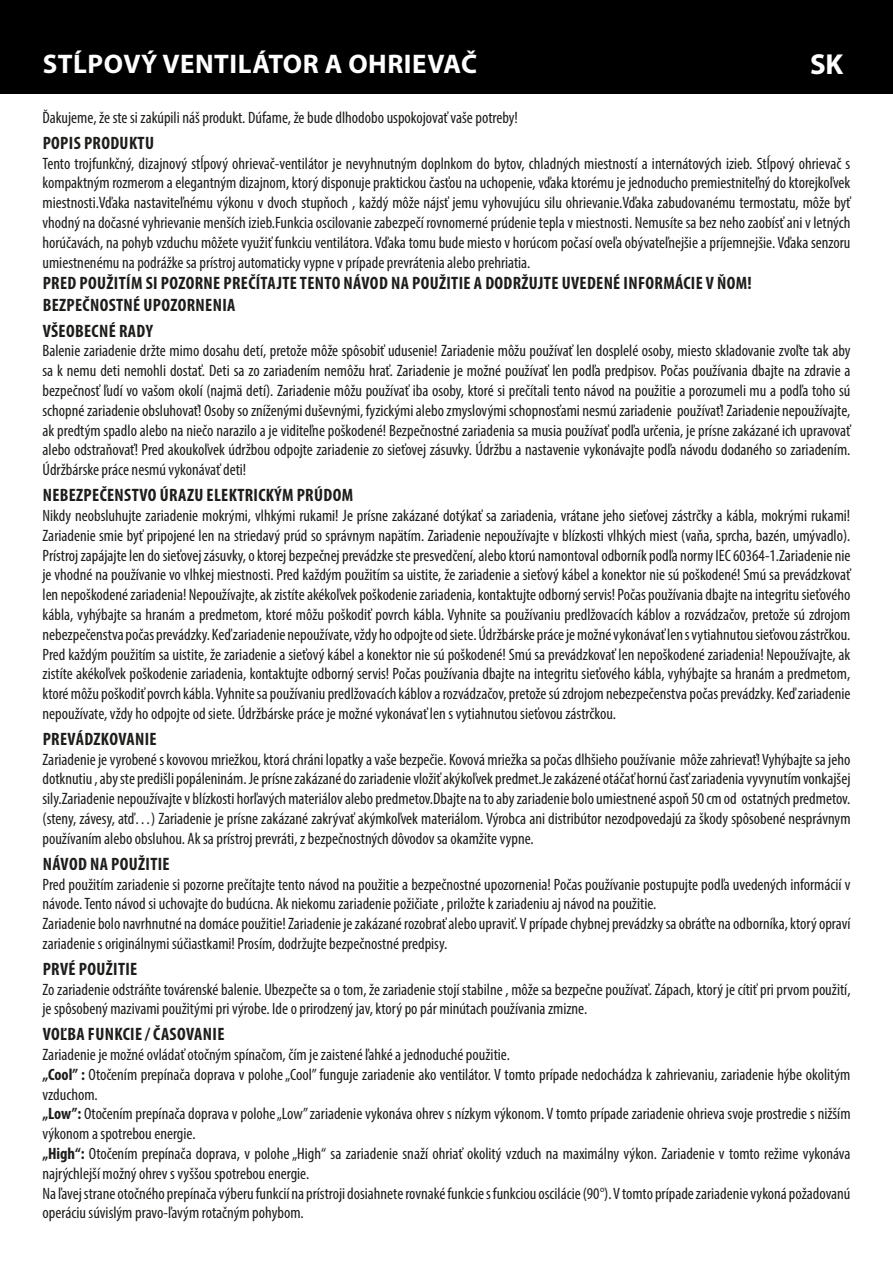
<style>
.page{position:relative;width:893px;height:1263px;background:#fff}
.page>*{position:absolute;margin:0;border:0;box-sizing:border-box;transform-origin:0 0}
.t1{font:700 28.95px "Myriad Pro";color:#fff}
.t2{font:700 27px "Myriad Pro";letter-spacing:.02em;color:#fff}
.t3{font:700 condensed 18px/21.6px "Myriad Pro";letter-spacing:.02em;color:#1d1d1b}
.t4{font:condensed 16.5px/19.8px "Myriad Pro";color:#1d1d1b;text-align:justify}
.s1{font-weight:700}
</style>
<div class="page">
<div style="left:0;top:0;width:893px;height:93px;background:#000"></div>
<h2 class="t2" style="left:43px;top:46px;width:436px">STĹPOVÝ VENTILÁTOR A OHRIEVAČ</h2>
<h1 class="t1" style="left:810px;top:45px;width:35px">SK</h1>
<p class="t4" style="left:43px;top:107px;width:477px">Ďakujeme, že ste si zakúpili náš produkt. Dúfame, že bude dlhodobo uspokojovať vaše potreby!</p>
<p class="t3" style="left:43px;top:132px;width:113px">POPIS PRODUKTU</p>
<p class="t4" style="left:43px;top:153px;width:809px">Tento trojfunkčný, dizajnový stĺpový ohrievač-ventilátor je nevyhnutným doplnkom do bytov, chladných miestností a internátových izieb. Stĺpový ohrievač s kompaktným rozmerom a elegantným dizajnom, ktorý disponuje praktickou časťou na uchopenie, vďaka ktorému je jednoducho premiestniteľný do ktorejkoľvek miestnosti.Vďaka nastaviteľnému výkonu v dvoch stupňoch , každý môže nájsť jemu vyhovujúcu silu ohrievanie.Vďaka zabudovanému termostatu, môže byť vhodný na dočasné vyhrievanie menších izieb.Funkcia oscilovanie zabezpečí rovnomerné prúdenie tepla v miestnosti. Nemusíte sa bez neho zaobísť ani v letných horúčavách, na pohyb vzduchu môžete využiť funkciu ventilátora. Vďaka tomu bude miesto v horúcom počasí oveľa obývateľnejšie a príjemnejšie. Vďaka senzoru umiestnenému na podrážke sa prístroj automaticky vypne v prípade prevrátenia alebo prehriatia.</p>
<p class="t3" style="left:43px;top:272px;width:711px">PRED POUŽITÍM SI POZORNE PREČÍTAJTE TENTO NÁVOD NA POUŽITIE A DODRŽUJTE UVEDENÉ INFORMÁCIE V ŇOM!<br>BEZPEČNOSTNÉ UPOZORNENIA</p>
<p class="t3" style="left:43px;top:319px;width:112px">VŠEOBECNÉ RADY</p>
<p class="t4" style="left:43px;top:341px;width:809px">Balenie zariadenie držte mimo dosahu detí, pretože môže spôsobiť udusenie! Zariadenie môžu používať len dosplelé osoby, miesto skladovanie zvoľte tak aby sa k nemu deti nemohli dostať. Deti sa zo zariadením nemôžu hrať. Zariadenie je možné používať len podľa predpisov. Počas používania dbajte na zdravie a bezpečnosť ľudí vo vašom okolí (najmä detí). Zariadenie môžu používať iba osoby, ktoré si prečítali tento návod na použitie a porozumeli mu a podľa toho sú schopné zariadenie obsluhovať! Osoby so zníženými duševnými, fyzickými alebo zmyslovými schopnosťami nesmú zariadenie používať! Zariadenie nepoužívajte, ak predtým spadlo alebo na niečo narazilo a je viditeľne poškodené! Bezpečnostné zariadenia sa musia používať podľa určenia, je prísne zakázané ich upravovať alebo odstraňovať! Pred akoukoľvek údržbou odpojte zariadenie zo sieťovej zásuvky. Údržbu a nastavenie vykonávajte podľa návodu dodaného so zariadením.<br>Údržbárske práce nesmú vykonávať deti!</p>
<p class="t3" style="left:43px;top:484px;width:312px">NEBEZPEČENSTVO ÚRAZU ELEKTRICKÝM PRÚDOM</p>
<p class="t4" style="left:43px;top:505px;width:809px">Nikdy neobsluhujte zariadenie mokrými, vlhkými rukami! Je prísne zakázané dotýkať sa zariadenia, vrátane jeho sieťovej zástrčky a kábla, mokrými rukami!<br>Zariadenie smie byť pripojené len na striedavý prúd so správnym napätím. Zariadenie nepoužívajte v blízkosti vlhkých miest (vaňa, sprcha, bazén, umývadlo).<br>Prístroj zapájajte len do sieťovej zásuvky, o ktorej bezpečnej prevádzke ste presvedčení, alebo ktorú namontoval odborník podľa normy IEC 60364-1.Zariadenie nie je vhodné na používanie vo vlhkej miestnosti. Pred každým použitím sa uistite, že zariadenie a sieťový kábel a konektor nie sú poškodené! Smú sa prevádzkovať len nepoškodené zariadenia! Nepoužívajte, ak zistíte akékoľvek poškodenie zariadenia, kontaktujte odborný servis! Počas používania dbajte na integritu sieťového kábla, vyhýbajte sa hranám a predmetom, ktoré môžu poškodiť povrch kábla. Vyhnite sa používaniu predlžovacích káblov a rozvádzačov, pretože sú zdrojom nebezpečenstva počas prevádzky. Keď zariadenie nepoužívate, vždy ho odpojte od siete. Údržbárske práce je možné vykonávať len s vytiahnutou sieťovou zástrčkou.<br>Pred každým použitím sa uistite, že zariadenie a sieťový kábel a konektor nie sú poškodené! Smú sa prevádzkovať len nepoškodené zariadenia! Nepoužívajte, ak zistíte akékoľvek poškodenie zariadenia, kontaktujte odborný servis! Počas používania dbajte na integritu sieťového kábla, vyhýbajte sa hranám a predmetom, ktoré môžu poškodiť povrch kábla. Vyhnite sa používaniu predlžovacích káblov a rozvádzačov, pretože sú zdrojom nebezpečenstva počas prevádzky. Keď zariadenie nepoužívate, vždy ho odpojte od siete. Údržbárske práce je možné vykonávať len s vytiahnutou sieťovou zástrčkou.</p>
<p class="t3" style="left:43px;top:728px;width:116px">PREVÁDZKOVANIE</p>
<p class="t4" style="left:43px;top:749px;width:809px">Zariadenie je vyrobené s kovovou mriežkou, ktorá chráni lopatky a vaše bezpečie. Kovová mriežka sa počas dlhšieho používanie môže zahrievať! Vyhýbajte sa jeho dotknutiu , aby ste predišli popáleninám. Je prísne zakázané do zariadenie vložiť akýkoľvek predmet.Je zakázené otáčať hornú časť zariadenia vyvynutím vonkajšej sily.Zariadenie nepoužívajte v blízkosti horľavých materiálov alebo predmetov.Dbajte na to aby zariadenie bolo umiestnené aspoň 50 cm od ostatných predmetov. (steny, závesy, atď…) Zariadenie je prísne zakázané zakrývať akýmkoľvek materiálom. Výrobca ani distribútor nezodpovedajú za škody spôsobené nesprávnym používaním alebo obsluhou. Ak sa prístroj prevráti, z bezpečnostných dôvodov sa okamžite vypne.</p>
<p class="t3" style="left:43px;top:852px;width:129px">NÁVOD NA POUŽITIE</p>
<p class="t4" style="left:43px;top:874px;width:809px;text-align:left">Pred použitím zariadenie si pozorne prečítajte tento návod na použitie a bezpečnostné upozornenia! Počas používanie postupujte podľa uvedených informácií v návode. Tento návod si uchovajte do budúcna. Ak niekomu zariadenie požičiate , priložte k zariadeniu aj návod na použitie.<br>Zariadenie bolo navrhnutné na domáce použitie! Zariadenie je zakázané rozobrať alebo upraviť. V prípade chybnej prevádzky sa obráťte na odborníka, ktorý opraví zariadenie s originálnymi súčiastkami! Prosím, dodržujte bezpečnostné predpisy.</p>
<p class="t3" style="left:43px;top:957px;width:96px">PRVÉ POUŽITIE</p>
<p class="t4" style="left:43px;top:979px;width:809px">Zo zariadenie odstráňte továrenské balenie. Ubezpečte sa o tom, že zariadenie stojí stabilne , môže sa bezpečne používať. Zápach, ktorý je cítiť pri prvom použití, je spôsobený mazivami použitými pri výrobe. Ide o prirodzený jav, ktorý po pár minútach používania zmizne.</p>
<p class="t3" style="left:43px;top:1023px;width:183px">VOĽBA FUNKCIE / ČASOVANIE</p>
<p class="t4" style="left:43px;top:1044px;width:809px;text-align:left">Zariadenie je možné ovládať otočným spínačom, čím je zaistené ľahké a jednoduché použitie.<br><span class="s1">„Cool” :</span> Otočením prepínača doprava v polohe „Cool” funguje zariadenie ako ventilátor. V tomto prípade nedochádza k zahrievaniu, zariadenie hýbe okolitým vzduchom.<br><span class="s1">„Low”:</span> Otočením prepínača doprava v polohe „Low” zariadenie vykonáva ohrev s nízkym výkonom. V tomto prípade zariadenie ohrieva svoje prostredie s nižším výkonom a spotrebou energie.<br><span class="s1">„High“:</span> Otočením prepínača doprava, v polohe „High“ sa zariadenie snaží ohriať okolitý vzduch na maximálny výkon. Zariadenie v tomto režime vykonáva najrýchlejší možný ohrev s vyššou spotrebou energie.<br>Na ľavej strane otočného prepínača výberu funkcií na prístroji dosiahnete rovnaké funkcie s funkciou oscilácie (90°). V tomto prípade zariadenie vykoná požadovanú operáciu súvislým pravo-ľavým rotačným pohybom.</p>
</div>
